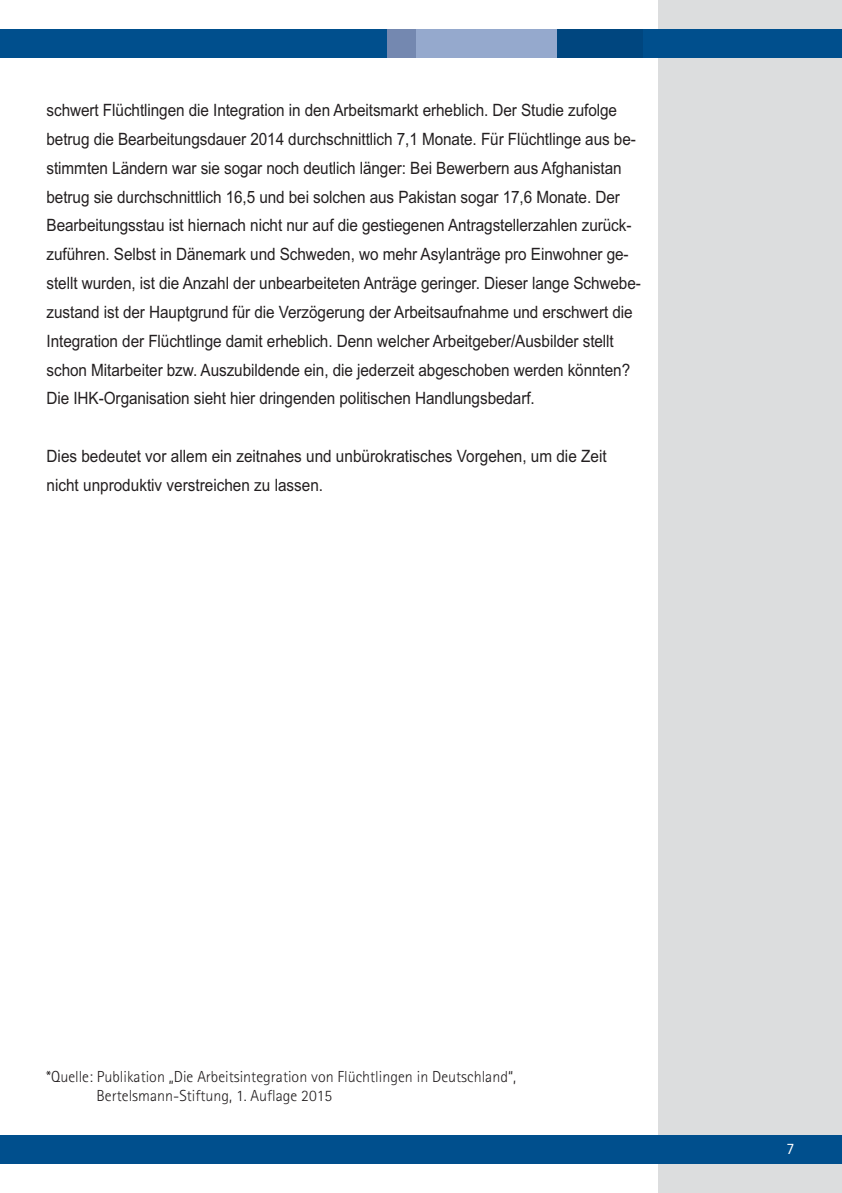
<style>
.page{position:relative;width:842px;height:1193px;background:#fff}
.page>*{position:absolute;margin:0;border:0;box-sizing:border-box;transform-origin:0 0}
.t1{font:17px/28.8px "Arial";letter-spacing:-.005em;color:#231f20;scale:.9 1}
.t2{font:300 16px/19.2px "Agfa Rotis Sans Serif";color:#231f20}
.t3{font:16px "Agfa Rotis Sans Serif";color:#fff}
</style>
<div class="page">
<div style="left:658px;top:0;width:183px;height:1193px;background:#dcddde"></div>
<div style="left:1px;top:29px;width:840px;height:29px;background:#004f8d"></div>
<div style="left:1px;top:1135px;width:840px;height:28px;background:#004f8d"></div>
<div style="left:415px;top:29px;width:142px;height:29px;background:#95a9cd"></div>
<div style="left:557px;top:29px;width:85px;height:29px;background:#00467f"></div>
<div style="left:387px;top:29px;width:28px;height:29px;background:#7488b0"></div>
<svg style="left:0;top:1135px;width:1px;height:28px"></svg>
<svg style="left:0;top:29px;width:1px;height:29px"></svg>
<p class="t1" style="left:47px;top:97px;width:661px">schwert Flüchtlingen die Integration in den Arbeitsmarkt erheblich. Der Studie zufolge betrug die Bearbeitungsdauer 2014 durchschnittlich 7,1 Monate. Für Flüchtlinge aus be&shy;stimmten Ländern war sie sogar noch deutlich länger: Bei Bewerbern aus Afghanistan betrug sie durchschnittlich 16,5 und bei solchen aus Pakistan sogar 17,6 Monate. Der Bearbeitungsstau ist hiernach nicht nur auf die gestiegenen Antragstellerzahlen zurück&shy;zuführen. Selbst in Dänemark und Schweden, wo mehr Asylanträge pro Einwohner ge&shy;stellt wurden, ist die Anzahl der unbearbeiteten Anträge geringer. Dieser lange Schwebe&shy;zustand ist der Hauptgrund für die Verzögerung der Arbeitsaufnahme und erschwert die Integration der Flüchtlinge damit erheblich. Denn welcher Arbeitgeber/Aus bilder stellt schon Mitarbeiter bzw. Auszubildende ein, die jederzeit abgeschoben werden könnten?<br>Die IHK-Organisation sieht hier dringenden politischen Handlungsbedarf.</p>
<p class="t1" style="left:47px;top:443px;width:623px">Dies bedeutet vor allem ein zeitnahes und unbürokratisches Vorgehen, um die Zeit nicht unproduktiv verstreichen zu lassen.</p>
<p class="t2" style="left:97px;top:1068px;width:421px;text-indent:-50px">*Quelle: Publikation „Die Arbeitsintegration von Flüchtlingen in Deutschland“,<br>Bertelsmann-Stiftung, 1. Auflage 2015</p>
<p class="t3" style="left:786px;top:1142px;width:9px">7</p>
</div>
